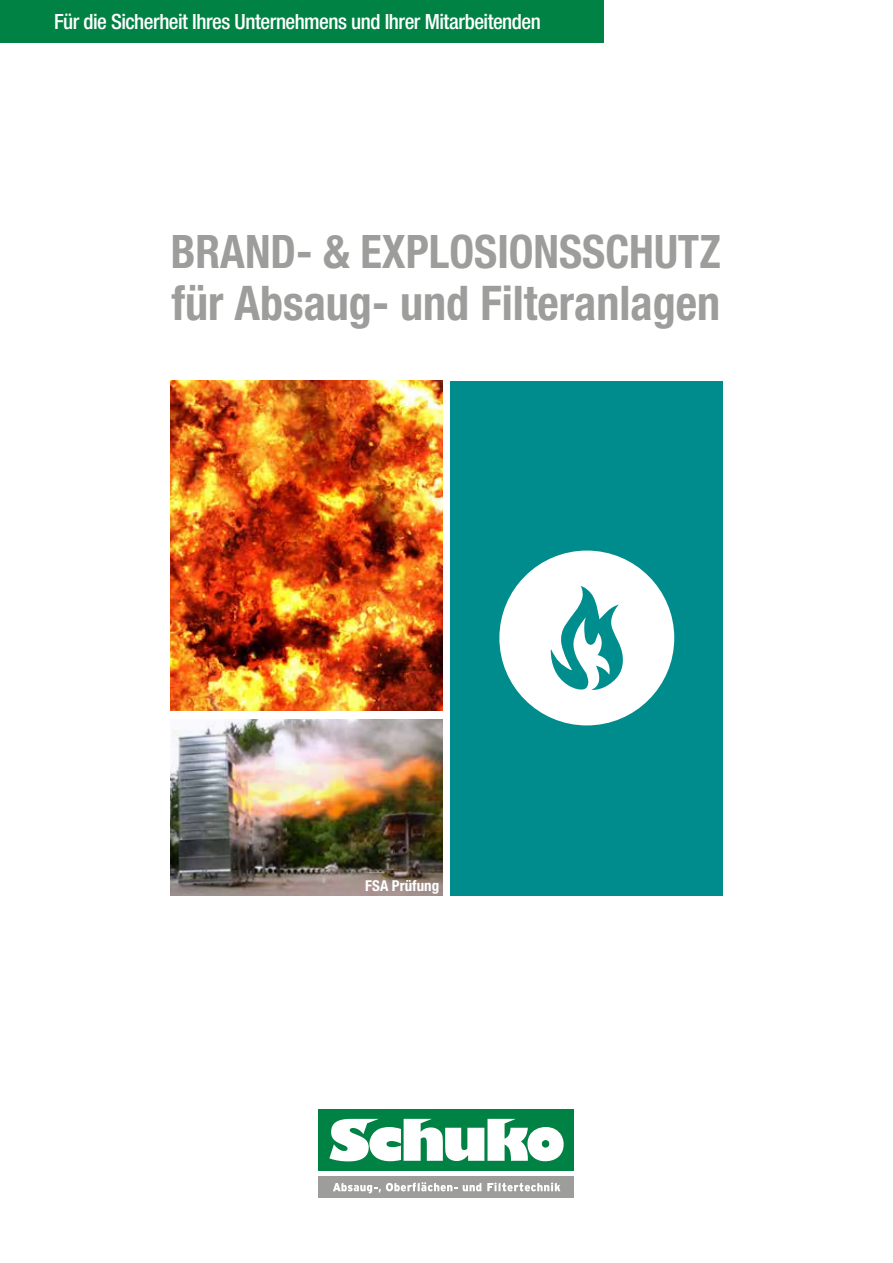
<style>
.page{position:relative;width:893px;height:1263px;background:#fff}
.page>*{position:absolute;margin:0;border:0;box-sizing:border-box;transform-origin:0 0}
.t1{font:700 condensed 47.85px "Helvetica Neue LT Pro";color:#9d9d9c;scale:.96 1}
.t2{font:700 condensed 46.2px "Helvetica Neue LT Pro";color:#9d9d9c;scale:.96 1}
.t3{font:500 condensed 21px "Helvetica Neue LT Pro";letter-spacing:-.025em;color:#fff}
.t4{font:700 condensed 15px "Helvetica Neue LT Pro";color:#fff}
</style>
<div class="page">
<img style="left:170px;top:719px;width:272px;height:176px">
<div style="left:0;top:0;width:604px;height:43px;background:#008244"></div>
<div style="left:451px;top:381px;width:272px;height:514px;background:#008c8d"></div>
<div style="left:499px;top:551px;width:175px;height:174px;background:#fff;border-radius:50%"></div>
<svg style="left:551px;top:586px;width:72px;height:104px"></svg>
<img style="left:170px;top:381px;width:272px;height:330px">
<div style="left:319px;top:1109px;width:255px;height:61px;background:#008244"></div>
<div style="left:319px;top:1176px;width:255px;height:22px;background:#9d9d9c"></div>
<svg style="left:329px;top:1119px;width:235px;height:42px"></svg>
<svg style="left:333px;top:1182px;width:148px;height:11px"></svg>
<svg style="left:487px;top:1182px;width:73px;height:9px"></svg>
<p class="t3" style="left:54px;top:9px;width:488px">Für die Sicherheit Ihres Unternehmens und Ihrer Mitarbeitenden</p>
<h2 class="t2" style="left:171px;top:224px;width:574px">BRAND- &amp; EXPLOSIONSSCHUTZ</h2>
<h1 class="t1" style="left:171px;top:275px;width:573px">für Absaug- und Filteranlagen</h1>
<p class="t4" style="left:365px;top:877px;width:75px">FSA Prüfung</p>
</div>
